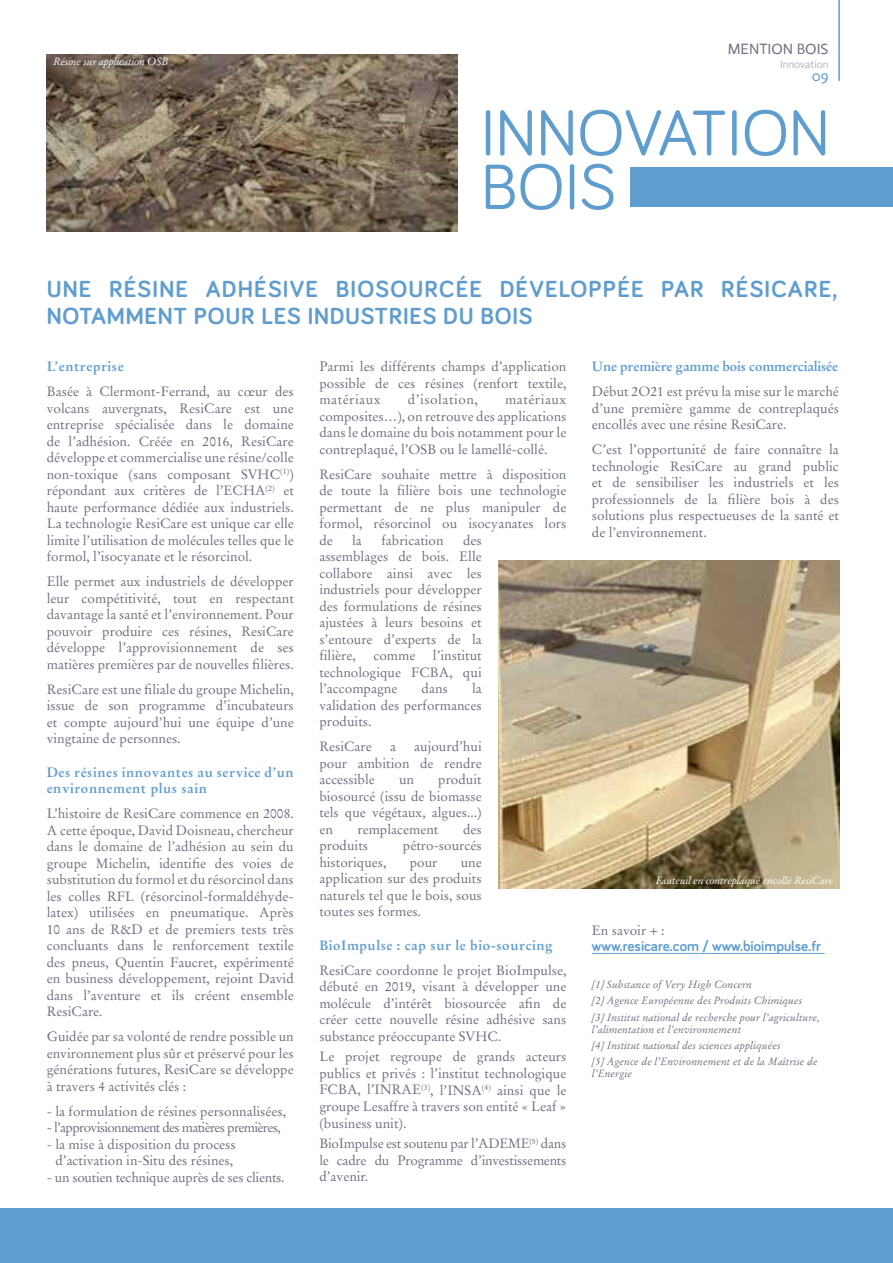
<style>
.page{position:relative;width:893px;height:1263px;background:#fff}
.page>*{position:absolute;margin:0;border:0;box-sizing:border-box;transform-origin:0 0}
.t1{font:66px/54px "Bariol";color:#5f9dcf}
.t2{font:700 24px/27px "Bariol";letter-spacing:.05em;color:#5f9dcf}
.t3{font:700 15px "Bariol";color:#5f9dcf}
.t4{font:15px "Actor";color:#6a707f}
.t5{font:15px "Actor";color:#5f9dcf}
.t6{font:13.5px/16.5px "Stempel Garamond";color:#6a707f;text-align:justify}
.t7{font:700 13.5px/16.5px "Stempel Garamond";letter-spacing:.04em;color:#5f9dcf}
.t8{font:13.5px "Stempel Garamond";letter-spacing:-.05em;color:#6a707f}
.t9{font:13.5px "Stempel Garamond";letter-spacing:-.02em;color:#6a707f}
.t10{font:700 13.5px "Stempel Garamond";letter-spacing:-.01em;color:#5f9dcf}
.t11{font:13.5px "Stempel Garamond";letter-spacing:.04em;color:#6a707f}
.t12{font:italic 10.5px/16.2px "Stempel Garamond";color:#6a707f}
.t13{font:italic 10.5px "Stempel Garamond";letter-spacing:-.02em;color:#fff}
.t14{font:10.5px "Actor";color:#acb3c3}
</style>
<div class="page">
<hr style="left:838px;top:0;width:2px;height:80px;background:#5f9dcf">
<hr style="left:592px;top:953px;width:232px;height:1px;background:#5f9dcf">
<div style="left:630px;top:167px;width:263px;height:39px;background:#5f9dcf"></div>
<img style="left:499px;top:560px;width:341px;height:329px">
<img style="left:47px;top:54px;width:410px;height:177px">
<div style="left:0;top:1209px;width:893px;height:54px;background:#5f9dcf"></div>
<p class="t13" style="left:53px;top:55px;width:117px">Résine sur application OSB</p>
<p class="t4" style="left:728px;top:40px;width:102px">MENTION BOIS</p>
<p class="t14" style="left:780px;top:58px;width:50px">Innovation</p>
<p class="t5" style="left:812px;top:67px;width:18px">09</p>
<h1 class="t1" style="left:480px;top:103px;width:351px">INNOVATION<br>BOIS</h1>
<h2 class="t2" style="left:47px;top:275px;width:792px">UNE RÉSINE ADHÉSIVE BIOSOURCÉE DÉVELOPPÉE PAR RÉSICARE,<br>NOTAMMENT POUR LES INDUSTRIES DU BOIS</h2>
<p class="t7" style="left:47px;top:358px;width:78px">L’entreprise</p>
<p class="t6" style="left:47px;top:383px;width:249px">Basée à Clermont-Ferrand, au cœur des volcans auvergnats, ResiCare est une entreprise spécialisée dans le domaine de l’adhésion. Créée en 2016, ResiCare développe et commercialise une résine/colle non-toxique (sans composant SVHC<sup>(1)</sup>) répondant aux critères de l’ECHA<sup>(2)</sup> et haute performance dédiée aux industriels.<br>La technologie ResiCare est unique car elle limite l’utilisation de molécules telles que le formol, l’isocyanate et le résorcinol.</p>
<p class="t6" style="left:47px;top:573px;width:249px">Elle permet aux industriels de développer leur compétitivité, tout en respectant davantage la santé et l’environnement. Pour pouvoir produire ces résines, ResiCare développe l’approvisionnement de ses matières premières par de nouvelles filières.</p>
<p class="t6" style="left:47px;top:681px;width:249px">ResiCare est une filiale du groupe Michelin, issue de son programme d’incubateurs et compte aujourd’hui une équipe d’une vingtaine de personnes.</p>
<p class="t7" style="left:47px;top:764px;width:249px">Des résines innovantes au service d’un environnement plus sain</p>
<p class="t6" style="left:47px;top:805px;width:249px">L’histoire de ResiCare commence en 2008.<br>A cette époque, David Doisneau, chercheur dans le domaine de l’adhésion au sein du groupe Michelin, identifie des voies de substitution du formol et du résorcinol dans les colles RFL (résorcinol-formaldéhyde&shy;latex) utilisées en pneumatique. Après 10 ans de R&amp;D et de premiers tests très concluants dans le renforcement textile des pneus, Quentin Faucret, expérimenté en business développement, rejoint David dans l’aventure et ils créent ensemble ResiCare.</p>
<p class="t6" style="left:47px;top:1028px;width:249px">Guidée par sa volonté de rendre possible un environnement plus sûr et préservé pour les générations futures, ResiCare se développe à travers 4 activités clés :</p>
<p class="t6" style="left:47px;top:1103px;width:241px">- la formulation de résines personnalisées,</p>
<p class="t8" style="left:47px;top:1119px;width:235px">- l’approvisionnement des matières premières,</p>
<p class="t6" style="left:47px;top:1136px;width:191px;text-align:center">- la mise à disposition du process d’activation in-Situ des résines,</p>
<p class="t9" style="left:47px;top:1169px;width:239px">- un soutien technique auprès de ses clients.</p>
<p class="t6" style="left:319px;top:358px;width:249px">Parmi les différents champs d’application possible de ces résines (renfort textile, matériaux</p>
<p class="t11" style="left:408px;top:391px;width:72px">d’isolation,</p>
<p class="t6" style="left:319px;top:391px;width:249px;text-indent:186px">matériaux composites…), on retrouve des applications dans le domaine du bois notamment pour le contreplaqué, l’OSB ou le lamellé-collé.</p>
<p class="t6" style="left:319px;top:466px;width:249px">ResiCare souhaite mettre à disposition de toute la filière bois une technologie permettant de ne plus manipuler de formol, résorcinol ou isocyanates lors de</p>
<p class="t6" style="left:319px;top:532px;width:164px;text-indent:144px">des assemblages de bois. Elle collabore ainsi avec les industriels pour développer des formulations de résines ajustées à leurs besoins et s’entoure d’experts de la filière,</p>
<p class="t6" style="left:352px;top:532px;width:11px">la</p>
<p class="t6" style="left:381px;top:532px;width:64px">fabrication</p>
<p class="t6" style="left:319px;top:647px;width:164px;text-indent:114px">l’institut technologique FCBA, qui l’accompagne</p>
<p class="t6" style="left:373px;top:647px;width:43px">comme</p>
<p class="t6" style="left:319px;top:680px;width:164px;text-indent:153px">la validation des performances produits.</p>
<p class="t6" style="left:319px;top:738px;width:54px">ResiCare</p>
<p class="t6" style="left:390px;top:738px;width:7px">a</p>
<p class="t6" style="left:422px;top:680px;width:28px">dans</p>
<p class="t6" style="left:319px;top:738px;width:164px;text-indent:95px">aujourd’hui pour ambition de rendre accessible</p>
<p class="t6" style="left:319px;top:771px;width:164px;text-indent:119px">produit biosourcé (issu de biomasse tels que végétaux, algues...) en</p>
<p class="t6" style="left:399px;top:771px;width:17px">un</p>
<p class="t6" style="left:357px;top:821px;width:82px">remplacement</p>
<p class="t6" style="left:463px;top:821px;width:20px">des</p>
<p class="t6" style="left:319px;top:837px;width:50px">produits</p>
<p class="t6" style="left:403px;top:837px;width:80px">pétro-sourcés</p>
<p class="t6" style="left:319px;top:854px;width:69px">historiques,</p>
<p class="t6" style="left:410px;top:854px;width:29px">pour</p>
<p class="t6" style="left:319px;top:854px;width:164px;text-indent:141px">une application sur des produits naturels tel que le bois, sous toutes ses formes.</p>
<p class="t7" style="left:319px;top:937px;width:235px">BioImpulse : cap sur le bio-sourcing</p>
<p class="t6" style="left:319px;top:962px;width:249px">ResiCare coordonne le projet BioImpulse, débuté en 2019, visant à développer une molécule d’intérêt biosourcée afin de créer cette nouvelle résine adhésive sans substance préoccupante SVHC.</p>
<p class="t6" style="left:319px;top:1048px;width:249px">Le projet regroupe de grands acteurs publics et privés : l’institut technologique FCBA, l’INRAE<sup>(3)</sup>, l’INSA<sup>(4)</sup> ainsi que le groupe Lesaffre à travers son entité « Leaf » (business unit).</p>
<p class="t6" style="left:319px;top:1135px;width:249px">BioImpulse est soutenu par l’ADEME<sup>(5)</sup> dans le cadre du Programme d’investissements d’avenir.</p>
<p class="t10" style="left:592px;top:358px;width:248px">Une première gamme bois commercialisée</p>
<p class="t6" style="left:592px;top:383px;width:249px">Début 2O21 est prévu la mise sur le marché d’une première gamme de contreplaqués encollés avec une résine ResiCare.</p>
<p class="t6" style="left:592px;top:441px;width:249px">C’est l’opportunité de faire connaître la technologie ResiCare au grand public et de sensibiliser les industriels et les professionnels de la filière bois à des solutions plus respectueuses de la santé et de l’environnement.</p>
<p class="t13" style="left:656px;top:873px;width:179px">Fauteuil en contreplaqué encollé ResiCare</p>
<p class="t6" style="left:592px;top:922px;width:74px">En savoir + :</p>
<p class="t3" style="left:592px;top:936px;width:231px">www.resicare.com / www.bioimpulse.fr</p>
<p class="t12" style="left:592px;top:976px;width:229px">[1] Substance of Very High Concern<br>[2] Agence Européenne des Produits Chimiques<br>[3] Institut national de recherche pour l’agriculture,</p>
<p class="t12" style="left:592px;top:1021px;width:227px">l’alimentation et l’environnement<br>[4] Institut national des sciences appliquées<br>[5] Agence de l’Environnement et de la Maîtrise de</p>
<p class="t12" style="left:592px;top:1065px;width:42px">l’Energie</p>
</div>
